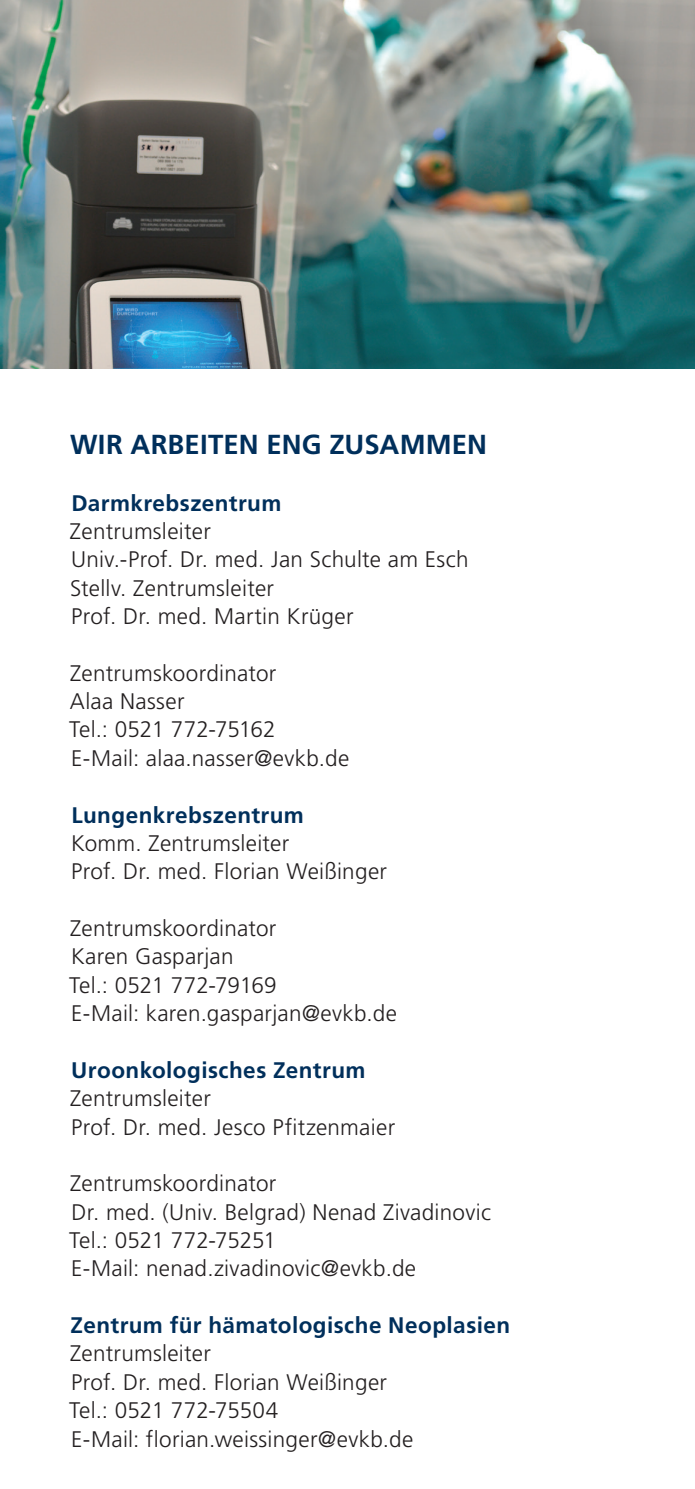
<style>
.page{position:relative;width:695px;height:1489px;background:#fff}
.page>*{position:absolute;margin:0;border:0;box-sizing:border-box;transform-origin:0 0}
.t1{font:700 27.5px "Frutiger LT Std";letter-spacing:.005em;color:#002f5b}
.t2{font:300 22.5px/28.2px "Frutiger LT Std";letter-spacing:.01em;color:#231f20}
.t3{font:700 22.5px "Frutiger LT Std";letter-spacing:.02em;color:#002f5b}
</style>
<div class="page">
<hr style="left:694px;top:1389px;width:1px;height:99px;background:#002f5b">
<img style="left:0;top:0;width:694px;height:369px">
<p class="t1" style="left:70px;top:428px;width:418px">WIR ARBEITEN ENG ZUSAMMEN</p>
<p class="t3" style="left:71px;top:489px;width:211px">Darmkrebszentrum</p>
<p class="t2" style="left:70px;top:517px;width:400px">Zentrumsleiter<br>Univ.-Prof. Dr. med. Jan Schulte am Esch<br>Stellv. Zentrumsleiter<br>Prof. Dr. med. Martin Krüger</p>
<p class="t2" style="left:69px;top:659px;width:282px">Zentrumskoordinator<br>Alaa Nasser<br>Tel.: 0521 772-75162<br>E-Mail: alaa.nasser@evkb.de</p>
<p class="t3" style="left:71px;top:801px;width:234px">Lungenkrebszentrum</p>
<p class="t2" style="left:71px;top:829px;width:317px">Komm. Zentrumsleiter<br>Prof. Dr. med. Florian Weißinger</p>
<p class="t2" style="left:69px;top:914px;width:329px">Zentrumskoordinator<br>Karen Gasparjan<br>Tel.: 0521 772-79169<br>E-Mail: karen.gasparjan@evkb.de</p>
<p class="t3" style="left:71px;top:1056px;width:296px">Uroonkologisches Zentrum</p>
<p class="t2" style="left:70px;top:1084px;width:326px">Zentrumsleiter<br>Prof. Dr. med. Jesco Pfitzenmaier</p>
<p class="t2" style="left:69px;top:1169px;width:423px">Zentrumskoordinator<br>Dr. med. (Univ. Belgrad) Nenad Zivadinovic<br>Tel.: 0521 772-75251<br>E-Mail: nenad.zivadinovic@evkb.de</p>
<p class="t3" style="left:71px;top:1311px;width:441px">Zentrum für hämatologische Neoplasien</p>
<p class="t2" style="left:69px;top:1339px;width:346px">Zentrumsleiter<br>Prof. Dr. med. Florian Weißinger<br>Tel.: 0521 772-75504<br>E-Mail: florian.weissinger@evkb.de</p>
</div>
